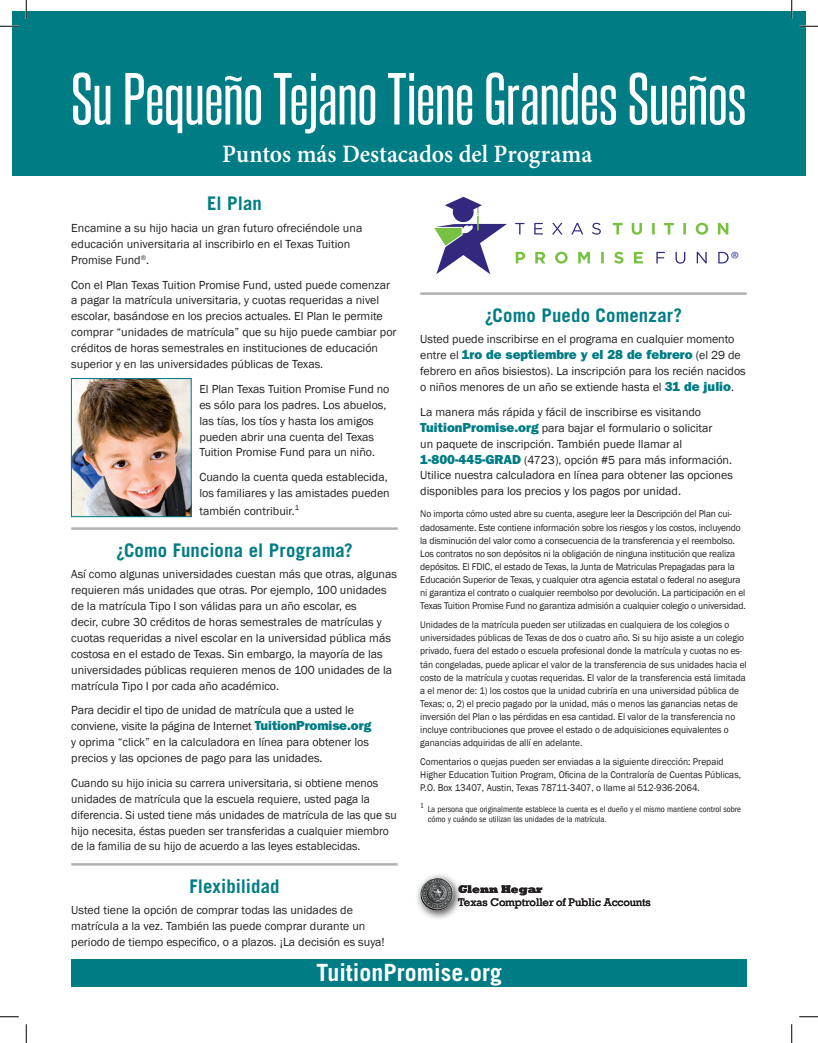
<style>
.page{position:relative;width:818px;height:1043px;background:#fff}
.page>*{position:absolute;margin:0;border:0;box-sizing:border-box;transform-origin:0 0}
.t1{font:62.5px "Steelfish Rg";letter-spacing:-.005em;color:#fff;scale:1.1 1}
.t2{font:600 25px "Minion Pro";color:#fff;scale:.95 1}
.t3{font:700 23.75px "Trade Gothic LT Std";letter-spacing:.005em;color:#fff}
.t4{font:300 20.88px "Myriad Pro";color:#263692}
.t5{font:700 18.75px "Trade Gothic LT Std";letter-spacing:.01em;color:#007c85}
.t6{font:13.12px "ITC Franklin Gothic Std Hvy";color:#007c85}
.t7{font:12px/15.9px "Franklin Gothic";color:#231f20}
.t8{font:11.25px "Rockwell";color:#231f20}
.t9{font:800 11.25px "Rockwell";color:#231f20}
.t10{font:10px/13.1px "Franklin Gothic";color:#231f20;scale:.95 1}
.t11{font:10px/13.1px "Franklin Gothic";color:#231f20;scale:.94 1}
.t12{font:condensed 8.75px/10.5px "ITC Franklin Gothic Std";color:#231f20}
.s1{font-family:"ITC Franklin Gothic Std Hvy";font-size:13.12px;color:#007c85}
.s2{font-family:"Franklin Gothic";font-size:12px;color:#231f20}
</style>
<div class="page">
<div style="left:72px;top:959px;width:675px;height:28px;background:#007c85"></div>
<img style="left:73px;top:380px;width:116px;height:135px">
<div style="left:71px;top:378px;width:120px;height:139px;border:1px solid #007c85"></div>
<div style="left:13px;top:12px;width:793px;height:164px;background:#007c85"></div>
<hr style="left:420px;top:292px;width:326px;height:3px;background:#b3b1b0">
<hr style="left:71px;top:527px;width:327px;height:3px;background:#b3b1b0">
<hr style="left:71px;top:863px;width:327px;height:2px;background:#b3b1b0">
<svg style="left:434px;top:197px;width:73px;height:77px"></svg>
<svg style="left:515px;top:223px;width:85px;height:12px"></svg>
<svg style="left:612px;top:223px;width:116px;height:12px"></svg>
<svg style="left:515px;top:252px;width:128px;height:12px"></svg>
<svg style="left:656px;top:252px;width:72px;height:11px"></svg>
<div style="left:415px;top:873px;width:47px;height:48px;background:#231f20;opacity:.51"></div>
<svg style="left:0;top:25px;width:19px;height:2px"></svg>
<svg style="left:799px;top:25px;width:19px;height:2px"></svg>
<svg style="left:0;top:1016px;width:19px;height:1px"></svg>
<svg style="left:799px;top:1016px;width:19px;height:1px"></svg>
<svg style="left:25px;top:0;width:2px;height:19px"></svg>
<svg style="left:25px;top:1024px;width:2px;height:18px"></svg>
<svg style="left:790px;top:0;width:2px;height:19px"></svg>
<svg style="left:791px;top:1024px;width:1px;height:18px"></svg>
<h1 class="t1" style="left:71px;top:61px;width:615px">Su Pequeño Tejano Tiene Grandes Sueños</h1>
<h2 class="t2" style="left:222px;top:137px;width:391px">Puntos más Destacados del Programa</h2>
<h3 class="t5" style="left:207px;top:192px;width:56px">El Plan</h3>
<p class="t7" style="left:71px;top:220px;width:292px">Encamine a su hijo hacia un gran futuro ofreciéndole una educación universitaria al inscribirlo en el Texas Tuition<br>Promise Fund<sup>®</sup>.</p>
<p class="t7" style="left:71px;top:277px;width:327px">Con el Plan Texas Tuition Promise Fund, usted puede comenzar a pagar la matrícula universitaria, y cuotas requeridas a nivel escolar, basándose en los precios actuales. El Plan le permite comprar “unidades de matrícula” que su hijo puede cambiar por créditos de horas semestrales en instituciones de educación superior y en las universidades públicas de Texas.</p>
<p class="t7" style="left:199px;top:381px;width:192px">El Plan Texas Tuition Promise Fund no es sólo para los padres. Los abuelos, las tías, los tíos y hasta los amigos pueden abrir una cuenta del Texas Tuition Promise Fund para un niño.</p>
<p class="t7" style="left:199px;top:469px;width:192px">Cuando la cuenta queda establecida, los familiares y las amistades pueden</p>
<p class="t7" style="left:199px;top:503px;width:101px">también contribuir.<sup>1</sup></p>
<h3 class="t5" style="left:116px;top:538px;width:238px">¿Como Funciona el Programa?</h3>
<p class="t7" style="left:71px;top:566px;width:327px">Así como algunas universidades cuestan más que otras, algunas requieren más unidades que otras. Por ejemplo, 100 unidades de la matrícula Tipo I son válidas para un año escolar, es<br>decir, cubre 30 créditos de horas semestrales de matrículas y cuotas requeridas a nivel escolar en la universidad pública más costosa en el estado de Texas. Sin embargo, la mayoría de las universidades públicas requieren menos de 100 unidades de la matrícula Tipo I por cada año académico.</p>
<p class="t7" style="left:71px;top:702px;width:302px">Para decidir el tipo de unidad de matrícula que a usted le conviene, visite la página de Internet <span class="s1">TuitionPromise.org </span>y oprima “click” en la calculadora en línea para obtener los precios y las opciones de pago para las unidades.</p>
<p class="t7" style="left:71px;top:775px;width:327px">Cuando su hijo inicia su carrera universitaria, si obtiene menos unidades de matrícula que la escuela requiere, usted paga la diferencia. Si usted tiene más unidades de matrícula de las que su hijo necesita, éstas pueden ser transferidas a cualquier miembro de la familia de su hijo de acuerdo a las leyes establecidas.</p>
<h3 class="t5" style="left:189px;top:874px;width:92px">Flexibilidad</h3>
<p class="t7" style="left:71px;top:902px;width:315px">Usted tiene la opción de comprar todas las unidades de matrícula a la vez. También las puede comprar durante un periodo de tiempo especifico, o a plazos. ¡La decisión es suya!</p>
<h3 class="t4" style="left:730px;top:247px;width:10px">®</h3>
<h3 class="t5" style="left:485px;top:304px;width:199px">¿Como Puedo Comenzar?</h3>
<p class="t7" style="left:420px;top:332px;width:316px">Usted puede inscribirse en el programa en cualquier momento</p>
<p class="t6" style="left:420px;top:347px;width:322px"><span class="s2">entre el</span> 1ro de septiembre y el 28 de febrero <span class="s2">(el 29 de</span></p>
<p class="t7" style="left:420px;top:363px;width:327px">febrero en años bisiestos). La inscripción para los recién nacidos o niños menores de un año se extiende hasta el <span class="s1">31 de julio</span>.</p>
<p class="t7" style="left:420px;top:404px;width:314px">La manera más rápida y fácil de inscribirse es visitando <span class="s1">TuitionPromise.org</span> para bajar el formulario o solicitar<br>un paquete de inscripción. También puede llamar al <span class="s1">1-800-445-GRAD</span> (4723), opción #5 para más información.<br>Utilice nuestra calculadora en línea para obtener las opciones disponibles para los precios y los pagos por unidad.</p>
<p class="t10" style="left:420px;top:508px;width:344px">No importa cómo usted abre su cuenta, asegure leer la Descripción del Plan cui&shy;dadosamente. Este contiene información sobre los riesgos y los costos, incluyendo la disminución del valor como a consecuencia de la transferencia y el reembolso.<br>Los contratos no son depósitos ni la obligación de ninguna institución que realiza depósitos. El FDIC, el estado de Texas, la Junta de Matriculas Prepagadas para la Educación Superior de Texas, y cualquier otra agencia estatal o federal no asegura ni garantiza el contrato o cualquier reembolso por devolución. La participación en el Texas Tuition Promise Fund no garantiza admisión a cualquier colegio o universidad.</p>
<p class="t11" style="left:420px;top:618px;width:349px">Unidades de la matrícula pueden ser utilizadas en cualquiera de los colegios o universidades públicas de Texas de dos o cuatro año. Si su hijo asiste a un colegio privado, fuera del estado o escuela profesional donde la matrícula y cuotas no es&shy;tán congeladas, puede aplicar el valor de la transferencia de sus unidades hacia el costo de la matrícula y cuotas requeridas. El valor de la transferencia está limitada a el menor de: 1) los costos que la unidad cubriría en una universidad pública de Texas; o, 2) el precio pagado por la unidad, más o menos las ganancias netas de inversión del Plan o las pérdidas en esa cantidad. El valor de la transferencia no incluye contribuciones que provee el estado o de adquisiciones equivalentes o ganancias adquiridas de allí en adelante.</p>
<p class="t10" style="left:420px;top:755px;width:339px">Comentarios o quejas pueden ser enviadas a la siguiente dirección: Prepaid<br>Higher Education Tuition Program, Oficina de la Contraloría de Cuentas Públicas,<br>P.O. Box 13407, Austin, Texas 78711-3407, o llame al 512-936-2064.</p>
<p class="t12" style="left:427px;top:803px;width:315px;text-indent:-7px"><sup>1</sup> La persona que originalmente establece la cuenta es el dueño y el mismo mantiene control sobre cómo y cuándo se utilizan las unidades de la matrícula.</p>
<p class="t9" style="left:458px;top:882px;width:86px">Glenn Hegar</p>
<p class="t8" style="left:458px;top:896px;width:194px">Texas Comptroller of Public Accounts</p>
<h3 class="t3" style="left:316px;top:958px;width:187px">TuitionPromise.org</h3>
</div>
